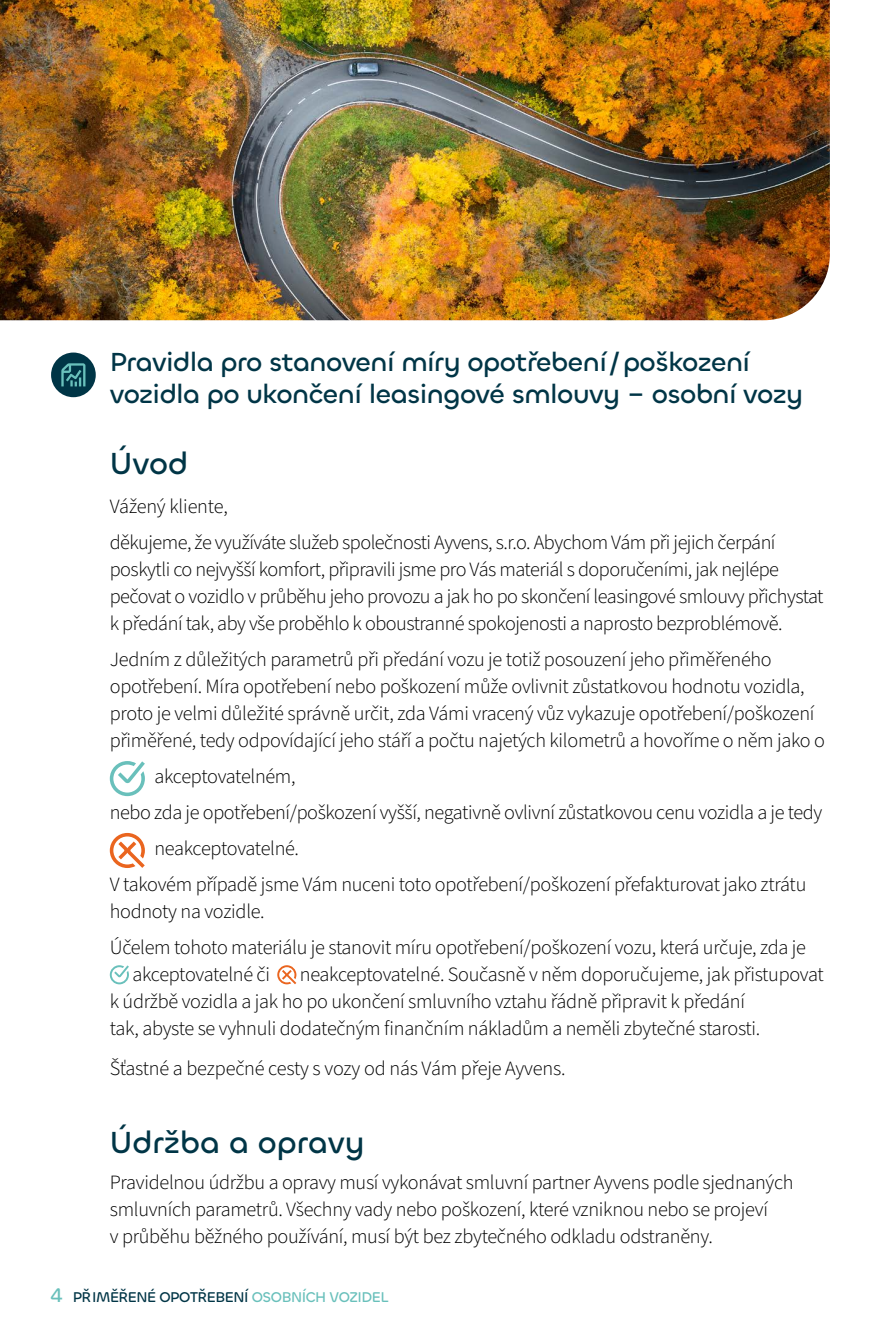
<style>
.page{position:relative;width:881px;height:1340px;background:#fff}
.page>*{position:absolute;margin:0;border:0;box-sizing:border-box;transform-origin:0 0}
.nadpis_k_odstavcovému_textu{font:500 31.5px "Chillax";color:#003546}
.nadpis_k_odstavcovému_textu__Serene_blue{font:500 27px/32.4px "Chillax";letter-spacing:-.02em;color:#003546}
.text_s_odrážkou__small_size__bez_odsazen{font:300 20.25px/27px "Source Sans 3";letter-spacing:-.015em;color:#000}
.text_s_odrážkou__small_size{font:300 20.25px "Source Sans 3";letter-spacing:-.01em;color:#000}
.t1{font:500 14.62px "Chillax";letter-spacing:-.03em;color:#003546}
.s1{font-size:20.25px;color:#69c0bb}
.s2{color:#69c0bb}
</style>
<div class="page">
<svg style="left:110px;top:761px;width:35px;height:35px"></svg>
<svg style="left:110px;top:833px;width:35px;height:35px"></svg>
<svg style="left:110px;top:965px;width:19px;height:19px"></svg>
<svg style="left:277px;top:965px;width:19px;height:19px"></svg>
<div style="left:51px;top:352px;width:45px;height:45px;background:#003546;border-radius:50%"></div>
<svg style="left:61px;top:363px;width:24px;height:23px"></svg>
<img style="left:0;top:0;width:829px;height:320px">
<p class="nadpis_k_odstavcovému_textu__Serene_blue" style="left:110px;top:345px;width:694px">Pravidla pro stanovení míry opotřebení /poškození vozidla po ukončení leasingové smlouvy – osobní vozy</p>
<p class="nadpis_k_odstavcovému_textu" style="left:110px;top:444px;width:80px">Úvod</p>
<p class="text_s_odrážkou__small_size" style="left:110px;top:493px;width:119px">Vážený kliente,</p>
<p class="text_s_odrážkou__small_size__bez_odsazen" style="left:110px;top:530px;width:715px">děkujeme, že využíváte služeb společnosti Ayvens, s.r.o. Abychom Vám při jejich čerpání poskytli co nejvyšší komfort, připravili jsme pro Vás materiál s doporučeními, jak nejlépe pečovat o vozidlo v průběhu jeho provozu a jak ho po skončení leasingové smlouvy přichystat k předání tak, aby vše proběhlo k oboustranné spokojenosti a naprosto bezproblémově.</p>
<p class="text_s_odrážkou__small_size__bez_odsazen" style="left:110px;top:647px;width:716px">Jedním z důležitých parametrů při předání vozu je totiž posouzení jeho přiměřeného opotřebení. Míra opotřebení nebo poškození může ovlivnit zůstatkovou hodnotu vozidla, proto je velmi důležité správně určit, zda Vámi vracený vůz vykazuje opotřebení/poškození přiměřené, tedy odpovídající jeho stáří a počtu najetých kilometrů a hovoříme o něm jako o</p>
<p class="text_s_odrážkou__small_size__bez_odsazen" style="left:154px;top:763px;width:142px">akceptovatelném,</p>
<p class="text_s_odrážkou__small_size__bez_odsazen" style="left:110px;top:799px;width:713px">nebo zda je opotřebení/poškození vyšší, negativně ovlivní zůstatkovou cenu vozidla a je tedy</p>
<p class="text_s_odrážkou__small_size__bez_odsazen" style="left:154px;top:835px;width:146px">neakceptovatelné.</p>
<p class="text_s_odrážkou__small_size__bez_odsazen" style="left:110px;top:871px;width:697px">V takovém případě jsme Vám nuceni toto opotřebení/poškození přefakturovat jako ztrátu hodnoty na vozidle.</p>
<p class="text_s_odrážkou__small_size__bez_odsazen" style="left:132px;top:934px;width:675px;text-indent:-23px">Účelem tohoto materiálu je stanovit míru opotřebení/poškození vozu, která určuje, zda je akceptovatelné či</p>
<p class="text_s_odrážkou__small_size__bez_odsazen" style="left:110px;top:961px;width:715px;text-indent:190px">neakceptovatelné. Současně v něm doporučujeme, jak přistupovat k údržbě vozidla a jak ho po ukončení smluvního vztahu řádně připravit k předání<br>tak, abyste se vyhnuli dodatečným finančním nákladům a neměli zbytečné starosti.</p>
<p class="text_s_odrážkou__small_size" style="left:110px;top:1054px;width:457px">Šťastné a bezpečné cesty s vozy od nás Vám přeje Ayvens.</p>
<p class="nadpis_k_odstavcovému_textu" style="left:110px;top:1122px;width:256px">Údržba a opravy</p>
<p class="text_s_odrážkou__small_size__bez_odsazen" style="left:110px;top:1168px;width:685px">Pravidelnou údržbu a opravy musí vykonávat smluvní partner Ayvens podle sjednaných smluvních parametrů. Všechny vady nebo poškození, které vzniknou nebo se projeví<br>v průběhu běžného používání, musí být bez zbytečného odkladu odstraněny.</p>
<p class="t1" style="left:50px;top:1287px;width:339px"><span class="s1">4</span> PŘ IMĚŘENÉ OPOTŘEBENÍ <span class="s2">OSOBNÍCH VOZIDEL</span></p>
</div>
